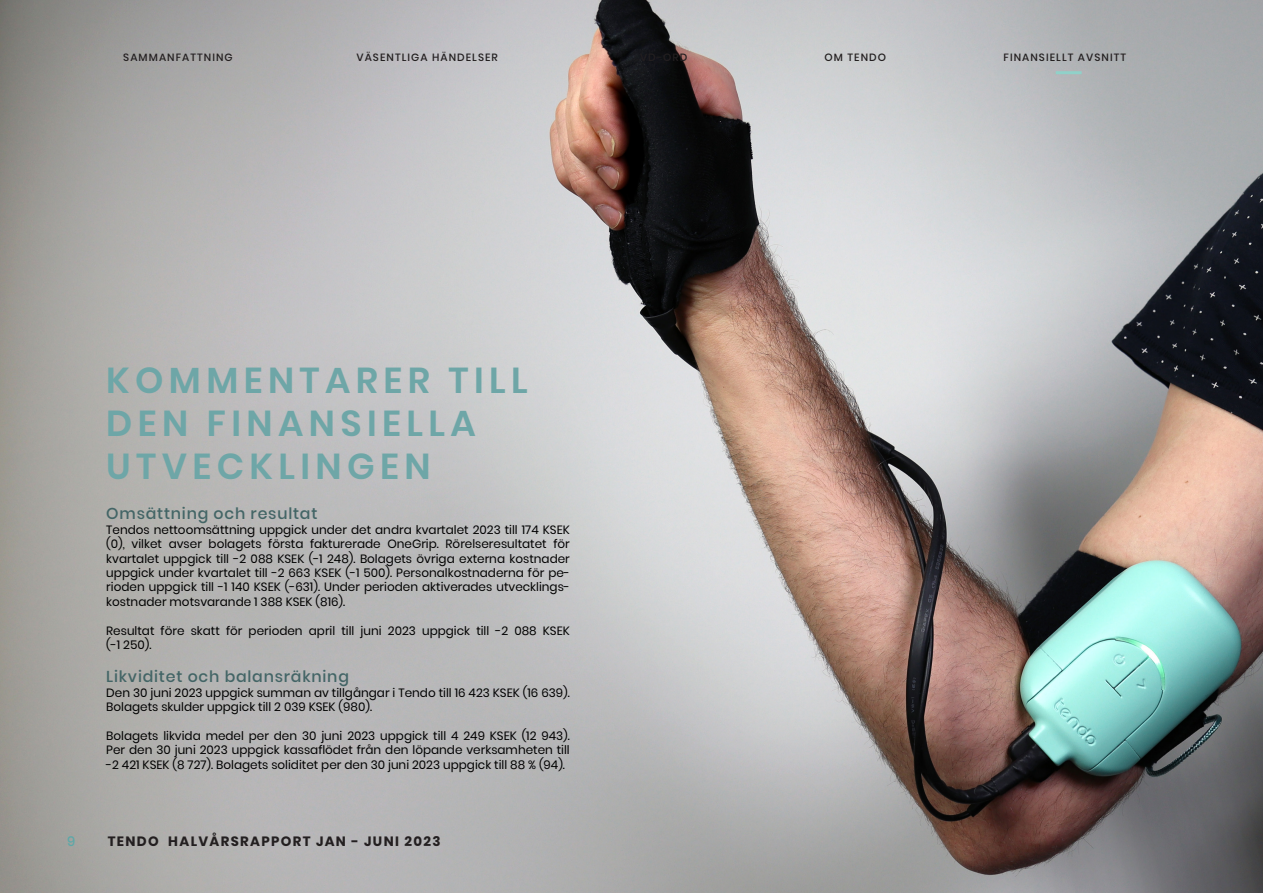
<style>
.page{position:relative;width:1263px;height:893px;background:#fff}
.page>*{position:absolute;margin:0;border:0;box-sizing:border-box;transform-origin:0 0}
.t1{font:600 36px/43.2px "Poppins";letter-spacing:.15em;color:#6ea6a7}
.t2{font:500 15.75px "Poppins";letter-spacing:.05em;color:#436566}
.t3{font:700 13.5px "Poppins";letter-spacing:.1em;color:#231f20}
.t4{font:500 13.5px "Poppins";color:#5da8a8}
.t5{font:12px/14.4px "Poppins";color:#000;text-align:justify}
.t6{font:500 10.5px "Poppins";letter-spacing:.1em;color:#231f20}
</style>
<div class="page">
<img style="left:0;top:0;width:1263px;height:892px">
<hr style="left:1056px;top:71px;width:26px;height:3px;background:#90d1c9">
<p class="t6" style="left:123px;top:51px;width:111px">SAMMANFATTNING</p>
<p class="t6" style="left:356px;top:51px;width:143px">VÄSENTLIGA HÄNDELSER</p>
<p class="t6" style="left:824px;top:51px;width:63px">OM TENDO</p>
<p class="t6" style="left:1003px;top:51px;width:124px">FINANSIELLT AVSNITT</p>
<p class="t1" style="left:106px;top:359px;width:423px">KOMMENTARER TILL<br>DEN FINANSIELLA<br>UTVECKLINGEN</p>
<p class="t2" style="left:106px;top:505px;width:213px">Omsättning och resultat</p>
<p class="t5" style="left:106px;top:522px;width:465px">Tendos nettoomsättning uppgick under det andra kvartalet 2023 till 174 KSEK (0), vilket avser bolagets första fakturerade OneGrip. Rörelseresultatet för kvartalet uppgick till -2 088 KSEK (-1 248). Bolagets övriga externa kostnader uppgick under kvartalet till -2 663 KSEK (-1 500). Personalkostnaderna för pe&shy;rioden uppgick till -1 140 KSEK (-631). Under perioden aktiverades utvecklings&shy;kostnader motsvarande 1 388 KSEK (816).</p>
<p class="t5" style="left:106px;top:623px;width:465px">Resultat före skatt för perioden april till juni 2023 uppgick till -2 088 KSEK (-1 250).</p>
<p class="t2" style="left:106px;top:668px;width:244px">Likviditet och balansräkning</p>
<p class="t5" style="left:106px;top:685px;width:465px">Den 30 juni 2023 uppgick summan av tillgångar i Tendo till 16 423 KSEK (16 639).<br>Bolagets skulder uppgick till 2 039 KSEK (980).</p>
<p class="t5" style="left:106px;top:729px;width:465px">Bolagets likvida medel per den 30 juni 2023 uppgick till 4 249 KSEK (12 943).<br>Per den 30 juni 2023 uppgick kassaflödet från den löpande verksamheten till -2 421 KSEK (8 727). Bolagets soliditet per den 30 juni 2023 uppgick till 88 % (94).</p>
<p class="t4" style="left:67px;top:834px;width:10px">9</p>
<p class="t3" style="left:108px;top:834px;width:334px">TENDO HALVÅRSRAPPORT JAN - JUNI 2023</p>
</div>
